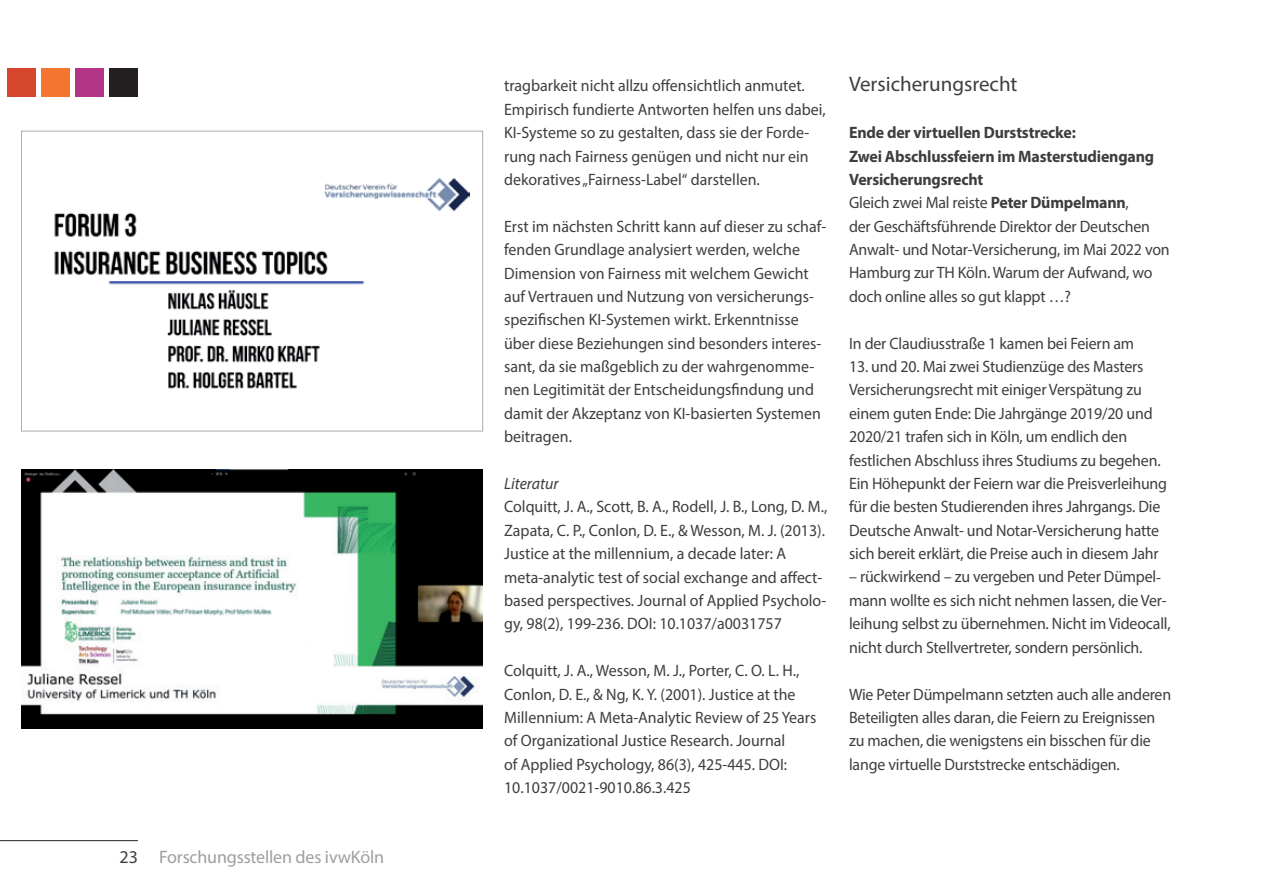
<style>
.page{position:relative;width:1263px;height:893px;background:#fff}
.page>*{position:absolute;margin:0;border:0;box-sizing:border-box;transform-origin:0 0}
.t1{font:21px "Myriad Pro";color:#3e3e3f}
.t2{font:18px "Myriad Pro";letter-spacing:-.01em;color:#9d9fa2}
.t3{font:16.5px/23.4px "Myriad Pro";letter-spacing:-.01em;color:#3e3e3f;scale:.96 1}
.t4{font:italic 16.5px "Myriad Pro";color:#3e3e3f;scale:.96 1}
.s1{color:#3e3e3f}
.s2{font-weight:700}
</style>
<div class="page">
<hr style="left:0;top:840px;width:138px;height:1px;background:#3e3e3f">
<div style="left:7px;top:68px;width:29px;height:29px;background:#d6462c"></div>
<div style="left:109px;top:68px;width:29px;height:29px;background:#231f20"></div>
<div style="left:41px;top:68px;width:29px;height:29px;background:#f37530"></div>
<div style="left:75px;top:68px;width:29px;height:29px;background:#b23586"></div>
<img style="left:54px;top:178px;width:416px;height:211px">
<div style="left:21px;top:131px;width:462px;height:300px;border:1px solid #acadb1"></div>
<img style="left:21px;top:469px;width:462px;height:260px">
<p class="t2" style="left:119px;top:846px;width:266px"><span class="s1">23</span> Forschungsstellen des ivwKöln</p>
<p class="t3" style="left:504px;top:74px;width:337px">tragbarkeit nicht allzu offensichtlich anmutet.<br>Empirisch fundierte Antworten helfen uns dabei, KI-Systeme so zu gestalten, dass sie der Forde&shy;rung nach Fairness genügen und nicht nur ein dekoratives „Fairness-Label“ darstellen.</p>
<p class="t3" style="left:504px;top:214px;width:337px">Erst im nächsten Schritt kann auf dieser zu schaf&shy;fenden Grundlage analysiert werden, welche Dimension von Fairness mit welchem Gewicht auf Vertrauen und Nutzung von versicherungs&shy;spezifischen KI-Systemen wirkt. Erkenntnisse über diese Beziehungen sind besonders interes&shy;sant, da sie maßgeblich zu der wahrgenomme&shy;nen Legitimität der Entscheidungsfindung und damit der Akzeptanz von KI-basierten Systemen beitragen.</p>
<p class="t4" style="left:504px;top:473px;width:58px">Literatur</p>
<p class="t3" style="left:504px;top:495px;width:338px">Colquitt, J. A., Scott, B. A., Rodell, J. B., Long, D. M., Zapata, C. P., Conlon, D. E., &amp; Wesson, M. J. (2013).<br>Justice at the millennium, a decade later: A meta-analytic test of social exchange and affect&shy;based perspectives. Journal of Applied Psycholo&shy;gy, 98(2), 199-236. DOI: 10.1037/a0031757</p>
<p class="t3" style="left:504px;top:659px;width:327px">Colquitt, J. A., Wesson, M. J., Porter, C. O. L. H., Conlon, D. E., &amp; Ng, K. Y. (2001). Justice at the Millennium: A Meta-Analytic Review of 25 Years of Organizational Justice Research. Journal<br>of Applied Psychology, 86(3), 425-445. DOI:<br>10.1037/0021-9010.86.3.425</p>
<p class="t1" style="left:849px;top:71px;width:170px">Versicherungsrecht</p>
<p class="t3" style="left:849px;top:121px;width:336px"><span class="s2">Ende der virtuellen Durststrecke:<br>Zwei Abschlussfeiern im Masterstudiengang Versicherungsrecht<br></span>Gleich zwei Mal reiste <span class="s2">Peter Dümpelmann</span>,<br>der Geschäftsführende Direktor der Deutschen Anwalt- und Notar-Versicherung, im Mai 2022 von Hamburg zur TH Köln. Warum der Aufwand, wo doch online alles so gut klappt …?</p>
<p class="t3" style="left:849px;top:331px;width:298px">In der Claudiusstraße 1 kamen bei Feiern am</p>
<p class="t3" style="left:849px;top:355px;width:333px">13. und 20. Mai zwei Studienzüge des Masters Versicherungsrecht mit einiger Verspätung zu einem guten Ende: Die Jahrgänge 2019/20 und 2020/21 trafen sich in Köln, um endlich den festlichen Abschluss ihres Studiums zu begehen.<br>Ein Höhepunkt der Feiern war die Preisverleihung für die besten Studierenden ihres Jahrgangs. Die Deutsche Anwalt- und Notar-Versicherung hatte sich bereit erklärt, die Preise auch in diesem Jahr</p>
<p class="t3" style="left:849px;top:565px;width:336px">– rückwirkend – zu vergeben und Peter Dümpel&shy;mann wollte es sich nicht nehmen lassen, die Ver&shy;leihung selbst zu übernehmen. Nicht im Videocall, nicht durch Stellvertreter, sondern persönlich.</p>
<p class="t3" style="left:849px;top:682px;width:337px">Wie Peter Dümpelmann setzten auch alle anderen Beteiligten alles daran, die Feiern zu Ereignissen zu machen, die wenigstens ein bisschen für die lange virtuelle Durststrecke entschädigen.</p>
</div>
